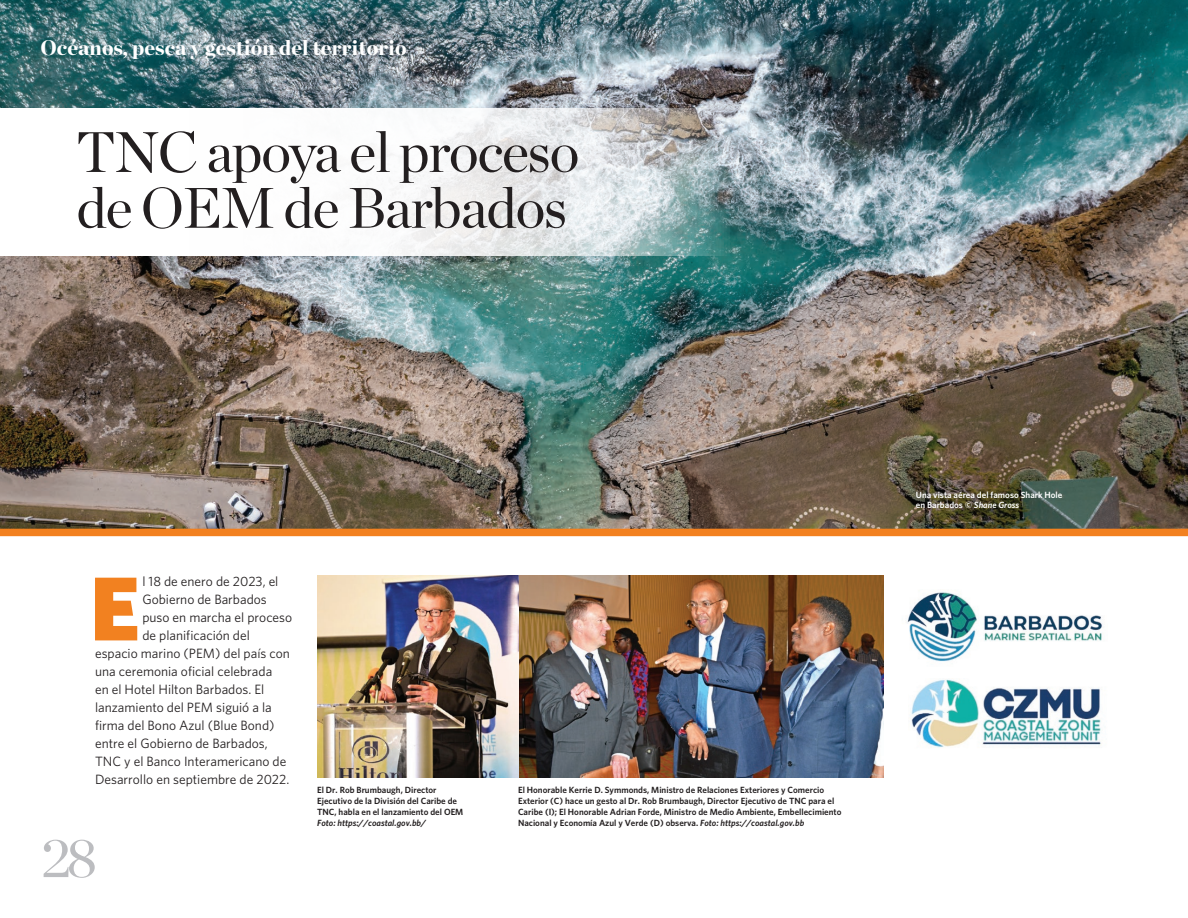
<style>
.page{position:relative;width:1188px;height:918px;background:#fff}
.page>*{position:absolute;margin:0;border:0;box-sizing:border-box;transform-origin:0 0}
.t1{font:900 90.9px "Whitney HTF";color:#f28120}
.t2{font:57px/55.8px "Chronicle Display";letter-spacing:-.02em;color:#231f20}
.t3{font:55.5px "Chronicle Display";color:#bcbdc0}
.t4{font:900 21px "Chronicle Display";color:#fff}
.t5{font:13.5px "Whitney HTF";color:#231f20}
.t6{font:600 9px/10.8px "Whitney HTF";color:#231f20}
.t7{font:600 9px/10.8px "Whitney HTF";color:#fff}
.t8{font:italic 600 9px "Whitney HTF";color:#231f20}
.s1{font-style:italic}
</style>
<div class="page">
<img style="left:0;top:0;width:1188px;height:529px">
<svg style="left:0;top:108px;width:730px;height:148px"></svg>
<img style="left:317px;top:576px;width:567px;height:202px">
<div style="left:0;top:529px;width:1188px;height:7px;background:#f28120"></div>
<img style="left:907px;top:592px;width:196px;height:70px">
<img style="left:911px;top:679px;width:191px;height:69px">
<p class="t4" style="left:40px;top:30px;width:368px">Océanos, pesca y gestión del territorio</p>
<p class="t2" style="left:76px;top:120px;width:504px">TNC apoya el proceso de OEM de Barbados</p>
<p class="t1" style="left:90px;top:554px;width:51px">E</p>
<p class="t5" style="left:142px;top:574px;width:138px">l 18 de enero de 2023, el</p>
<p class="t5" style="left:142px;top:592px;width:126px">Gobierno de Barbados</p>
<p class="t5" style="left:142px;top:610px;width:151px">puso en marcha el proceso</p>
<p class="t5" style="left:142px;top:628px;width:109px">de planificación del</p>
<p class="t5" style="left:95px;top:646px;width:196px">espacio marino (PEM) del país con</p>
<p class="t5" style="left:95px;top:664px;width:179px">una ceremonia oficial celebrada</p>
<p class="t5" style="left:95px;top:682px;width:171px">en el Hotel Hilton Barbados. El</p>
<p class="t5" style="left:95px;top:700px;width:178px">lanzamiento del PEM siguió a la</p>
<p class="t5" style="left:95px;top:718px;width:181px">firma del Bono Azul (Blue Bond)</p>
<p class="t5" style="left:95px;top:736px;width:174px">entre el Gobierno de Barbados,</p>
<p class="t5" style="left:95px;top:754px;width:193px">TNC y el Banco Interamericano de</p>
<p class="t5" style="left:95px;top:772px;width:196px">Desarrollo en septiembre de 2022.</p>
<h3 class="t3" style="left:40px;top:815px;width:58px">28</h3>
<p class="t6" style="left:317px;top:785px;width:148px">El Dr. Rob Brumbaugh, Director<br>Ejecutivo de la División del Caribe de<br>TNC, habla en el lanzamiento del OEM</p>
<p class="t8" style="left:317px;top:817px;width:110px">Foto: https://coastal.gov.bb/</p>
<p class="t6" style="left:518px;top:785px;width:325px">El Honorable Kerrie D. Symmonds, Ministro de Relaciones Exteriores y Comercio Exterior (C) hace un gesto al Dr. Rob Brumbaugh, Director Ejecutivo de TNC para el Caribe (I); El Honorable Adrian Forde, Ministro de Medio Ambiente, Embellecimiento Nacional y Economía Azul y Verde (D) observa. <span class="s1">Foto: https://coastal.gov.bb</span></p>
<p class="t7" style="left:916px;top:489px;width:148px">Una vista aérea del famoso Shark Hole en Barbados <span class="s1">© Shane Gross</span></p>
</div>
